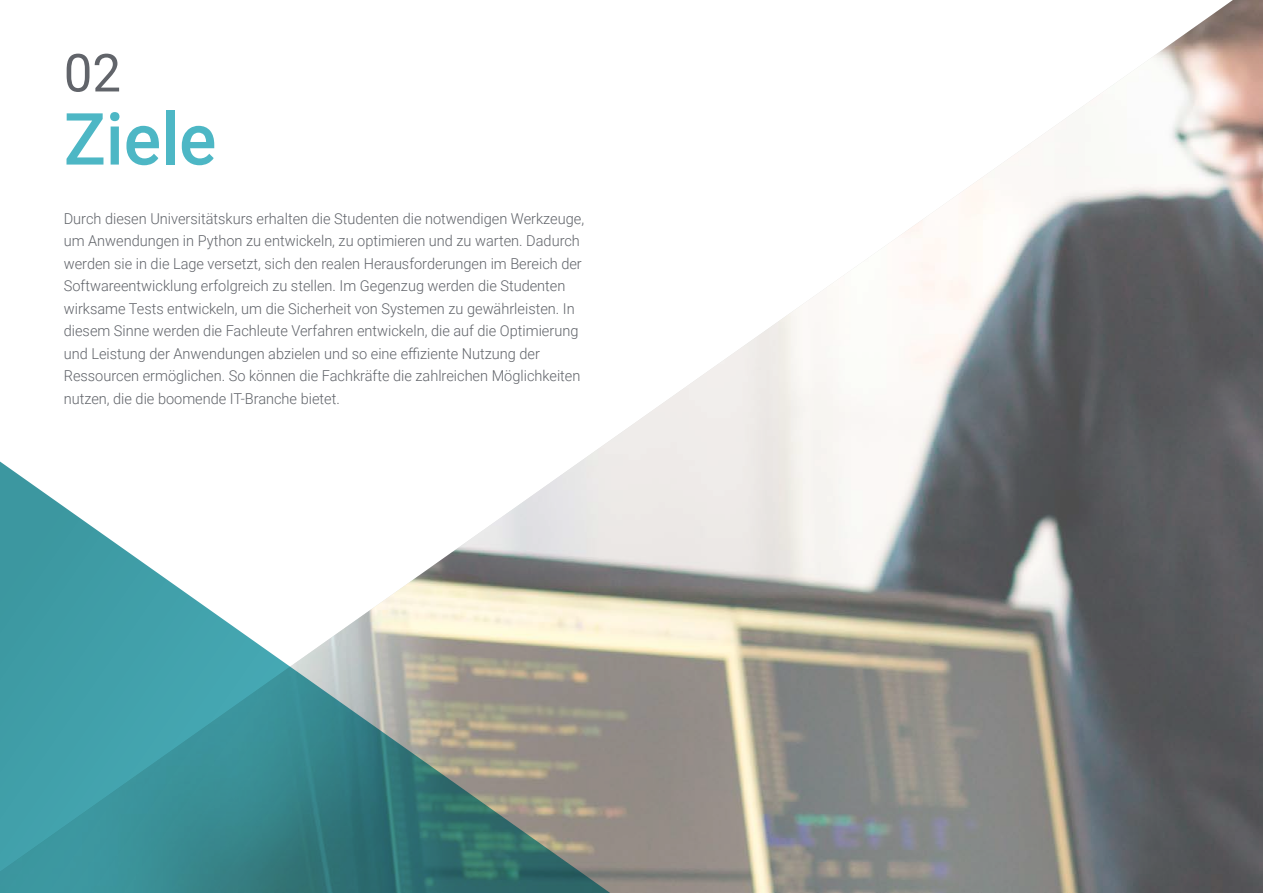
<style>
.page{position:relative;width:1263px;height:893px;background:#fff}
.page>*{position:absolute;margin:0;border:0;box-sizing:border-box;transform-origin:0 0}
.t1{font:500 72px "Roboto";color:#4db7c5}
.t2{font:52.5px "Roboto";color:#61646a}
.t3{font:300 15px/22.5px "Roboto";color:#61646a}
</style>
<div class="page">
<img style="left:602px;top:0;width:661px;height:893px">
<svg style="left:0;top:446px;width:640px;height:447px"></svg>
<h2 class="t2" style="left:64px;top:36px;width:59px">02</h2>
<h1 class="t1" style="left:64px;top:89px;width:154px">Ziele</h1>
<p class="t3" style="left:64px;top:207px;width:522px">Durch diesen Universitätskurs erhalten die Studenten die notwendigen Werkzeuge, um Anwendungen in Python zu entwickeln, zu optimieren und zu warten. Dadurch werden sie in die Lage versetzt, sich den realen Herausforderungen im Bereich der Softwareentwicklung erfolgreich zu stellen. Im Gegenzug werden die Studenten wirksame Tests entwickeln, um die Sicherheit von Systemen zu gewährleisten. In diesem Sinne werden die Fachleute Verfahren entwickeln, die auf die Optimierung und Leistung der Anwendungen abzielen und so eine effiziente Nutzung der Ressourcen ermöglichen. So können die Fachkräfte die zahlreichen Möglichkeiten nutzen, die die boomende IT-Branche bietet.</p>
</div>
